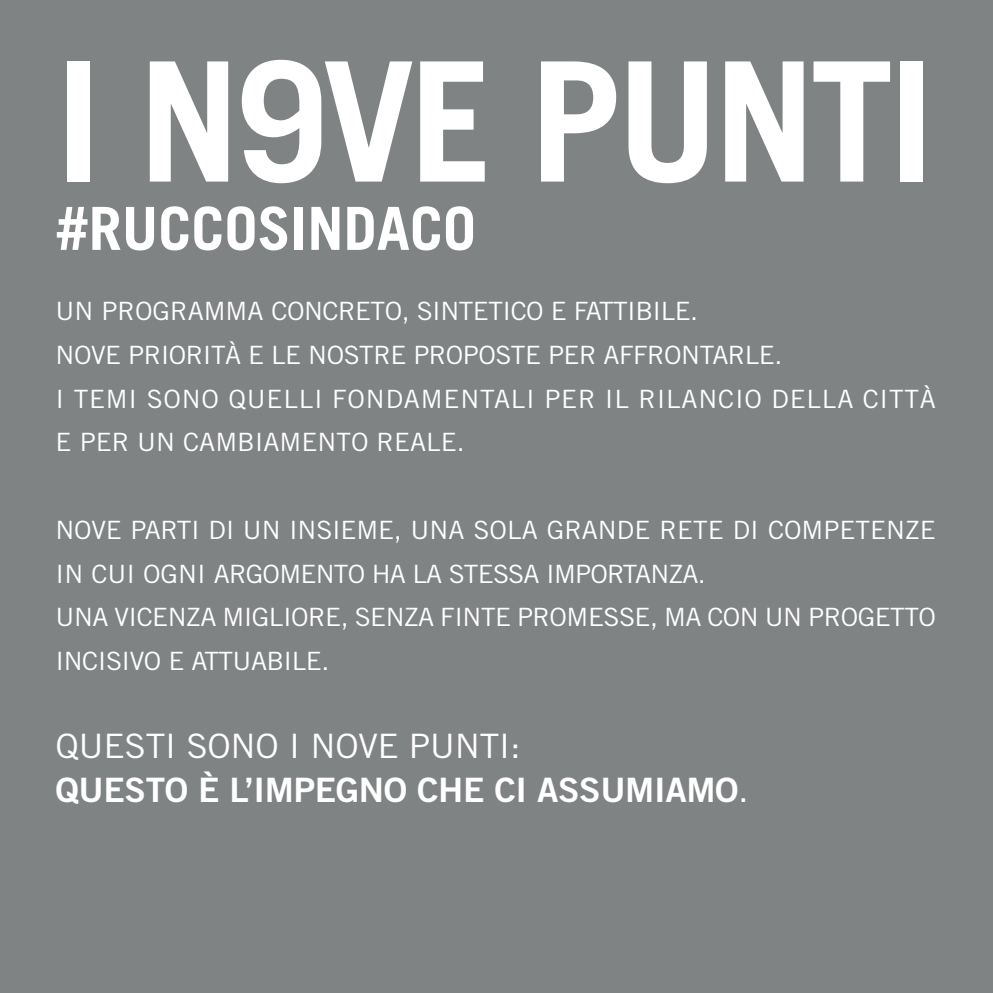
<style>
.page{position:relative;width:993px;height:993px;background:#fff}
.page>*{position:absolute;margin:0;border:0;box-sizing:border-box;transform-origin:0 0}
.t1{font:700 166.25px "Trade Gothic";letter-spacing:-.03em;color:#fff}
.t2{font:700 59.5px "Trade Gothic";color:#fff}
.t3{font:33.6px "Trade Gothic Bold Two";letter-spacing:-.01em;color:#fff;scale:1.04 1}
.t4{font:33.6px "Trade Gothic";letter-spacing:-.01em;color:#fff;scale:1.04 1}
.t5{font:25.2px/43.8px "Trade Gothic";letter-spacing:-.02em;color:#fff;scale:1.04 1}
.t6{font:25.2px/43.8px "Trade Gothic";color:#fff;scale:1.04 1}
.s1{font-family:"Trade Gothic"}
</style>
<div class="page">
<div style="left:0;top:0;width:992px;height:992px;background:#808384"></div>
<h1 class="t1" style="left:56px;top:20px;width:880px">I N9VE PUNTI</h1>
<h2 class="t2" style="left:56px;top:192px;width:422px">#RUCCOSINDACO</h2>
<p class="t6" style="left:56px;top:289px;width:847px">UN PROGRAMMA CONCRETO, SINTETICO E FATTIBILE.<br>NOVE PRIORITÀ E LE NOSTRE PROPOSTE PER AFFRONTARLE.<br>I TEMI SONO QUELLI FONDAMENTALI PER IL RILANCIO DELLA CITTÀ E PER UN CAMBIAMENTO REALE.</p>
<p class="t5" style="left:56px;top:507px;width:847px">NOVE PARTI DI UN INSIEME, UNA SOLA GRANDE RETE DI COMPETENZE IN CUI OGNI ARGOMENTO HA LA STESSA IMPORTANZA.<br>UNA VICENZA MIGLIORE, SENZA FINTE PROMESSE, MA CON UN PROGETTO INCISIVO E ATTUABILE.</p>
<h3 class="t4" style="left:56px;top:725px;width:449px">QUESTI SONO I NOVE PUNTI:</h3>
<h3 class="t3" style="left:56px;top:768px;width:668px">QUESTO È L’IMPEGNO CHE CI ASSUMIAMO<span class="s1">.</span></h3>
</div>
